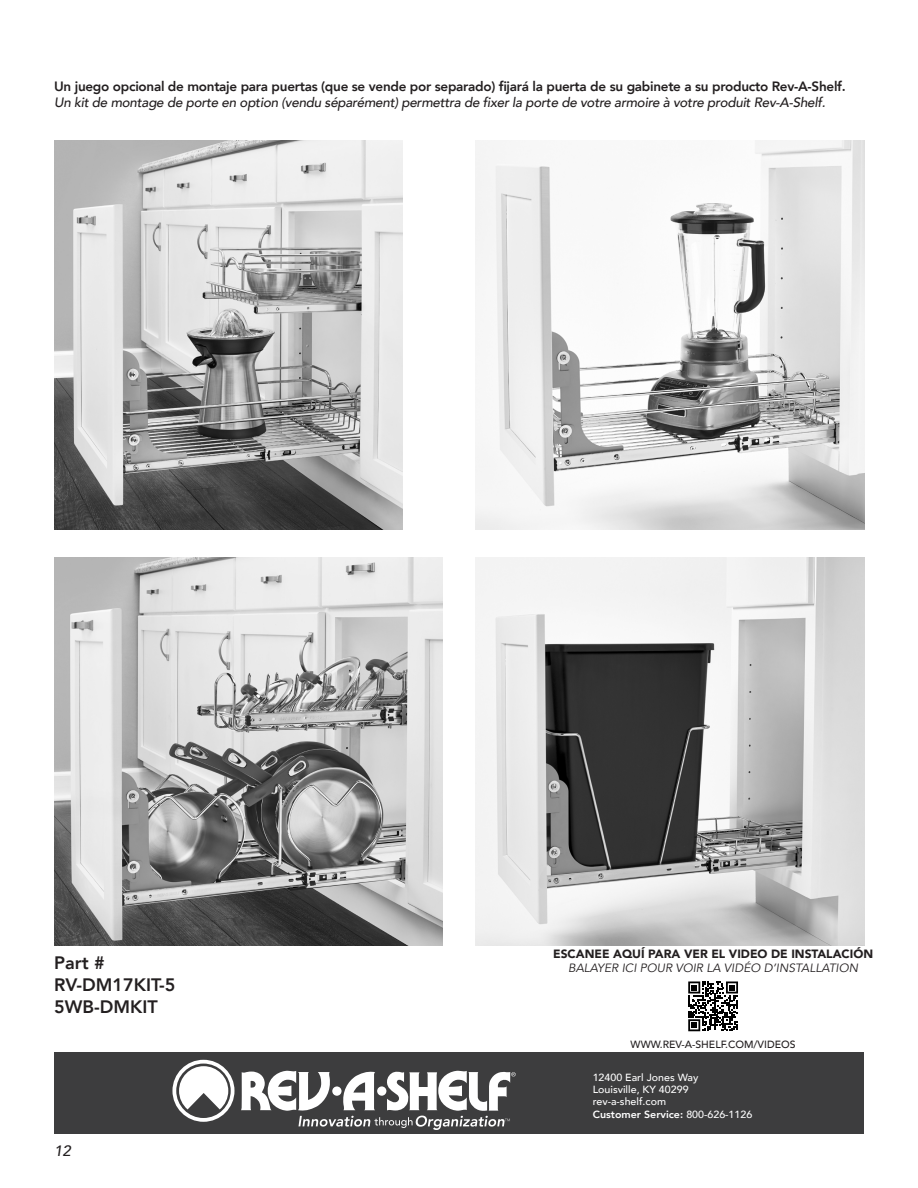
<style>
.page{position:relative;width:918px;height:1188px;background:#fff}
.page>*{position:absolute;margin:0;border:0;box-sizing:border-box;transform-origin:0 0}
.t1{font:800 18px "Avenir";color:#231f20}
.t2{font:italic 500 15px "Avenir";color:#231f20}
.t3{font:italic 500 13.5px/16.2px "Avenir";letter-spacing:-.02em;color:#231f20}
.t4{font:italic 12px "Avenir";color:#231f20}
.t5{font:900 12px "Avenir";color:#231f20}
.t6{font:500 10.5px "Avenir";color:#231f20}
.t7{font:500 10.35px/12.5px "Avenir";color:#fff}
.s1{font-weight:800;font-style:normal}
.s2{font-weight:800}
</style>
<div class="page">
<div style="left:54px;top:1052px;width:810px;height:82px;background:#3d3d3e"></div>
<svg style="left:172px;top:1060px;width:62px;height:62px"></svg>
<svg style="left:241px;top:1070px;width:275px;height:60px"></svg>
<img style="left:54px;top:141px;width:348px;height:388px">
<img style="left:54px;top:557px;width:389px;height:389px">
<img style="left:475px;top:141px;width:389px;height:388px">
<img style="left:475px;top:557px;width:389px;height:389px">
<svg style="left:688px;top:981px;width:50px;height:50px"></svg>
<p class="t3" style="left:54px;top:79px;width:793px"><span class="s1">Un juego opcional de montaje para puertas (que se vende por separado) fijará la puerta de su gabinete a su producto Rev-A-Shelf.<br></span>Un kit de montage de porte en option (vendu séparément) permettra de fixer la porte de votre armoire à votre produit Rev-A-Shelf.</p>
<p class="t1" style="left:54px;top:949px;width:52px">Part #</p>
<p class="t1" style="left:54px;top:971px;width:123px">RV-DM17KIT-5</p>
<p class="t1" style="left:54px;top:992px;width:105px">5WB-DMKIT</p>
<p class="t2" style="left:54px;top:1142px;width:18px">12</p>
<p class="t5" style="left:553px;top:943px;width:321px">ESCANEE AQUÍ PARA VER EL VIDEO DE INSTALACIÓN</p>
<p class="t4" style="left:568px;top:961px;width:291px">BALAYER ICI POUR VOIR LA VIDÉO D’INSTALLATION</p>
<p class="t6" style="left:631px;top:1035px;width:167px">WWW.REV-A-SHELF.COM/VIDEOS</p>
<p class="t7" style="left:593px;top:1070px;width:161px">12400 Earl Jones Way<br>Louisville, KY 40299 rev-a-shelf.com<br><span class="s2">Customer Service:</span> 800-626-1126</p>
</div>
